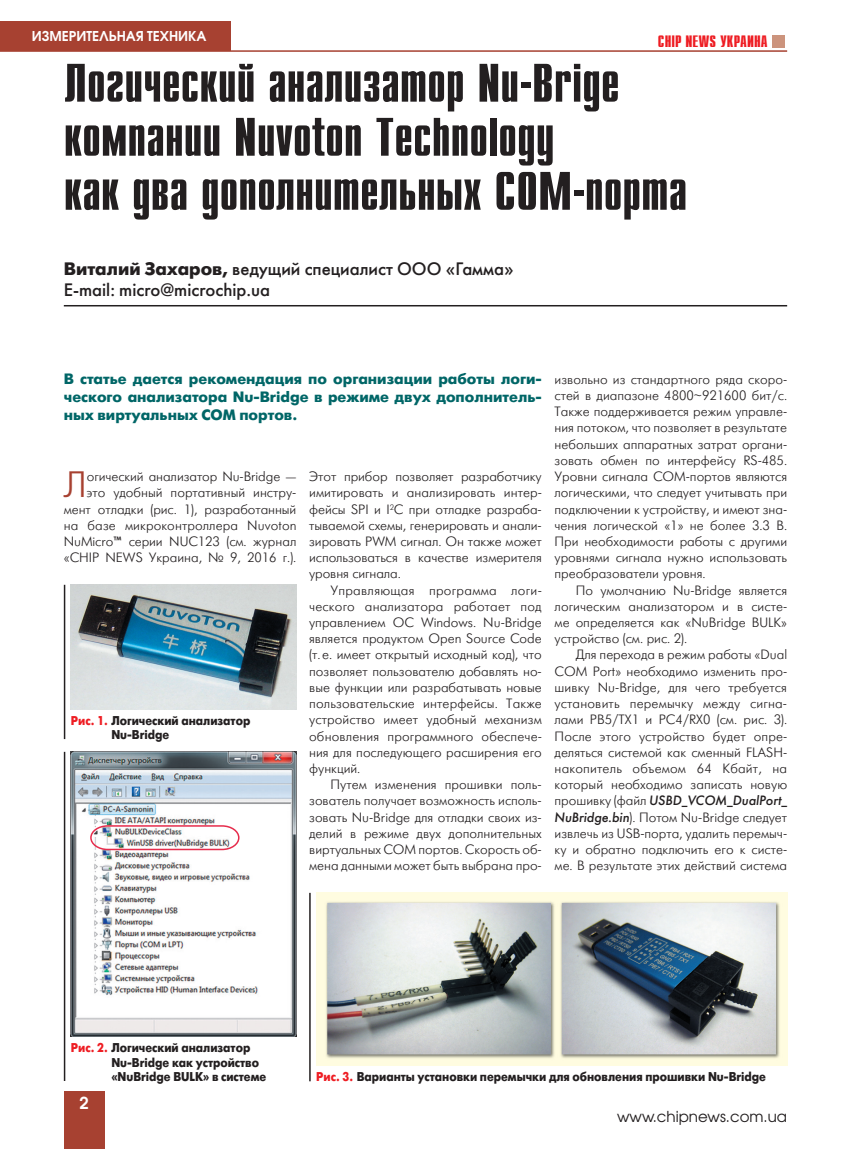
<style>
.page{position:relative;width:851px;height:1149px;background:#fff}
.page>*{position:absolute;margin:0;border:0;box-sizing:border-box;transform-origin:0 0}
.t1{font:700 54px/54px "Compact C";color:#231f20}
.t2{font:36.6px "Futuris Light C";color:#a74131}
.t3{font:18px/21px "Futuris C";color:#231f20}
.t4{font:700 16.5px "Compact C";color:#ee1d23}
.t5{font:600 16.5px "Avant Garde Gothic C";color:#fff}
.t6{font:700 15px/18px "Futuris C";color:#006667;text-align:justify}
.t7{font:15px "Avant Garde Gothic C";color:#231f20}
.t8{font:13.5px/16.2px "Futuris Light C";color:#231f20;text-align:justify}
.t9{font:italic 13.5px "Futuris C";color:#231f20}
.t10{font:600 13.5px "Avant Garde Gothic C";color:#fff}
.t11{font:700 12.75px/14.2px "Futuris C";color:#231f20;scale:.9 1}
.s1{font-weight:700}
.s2{color:#ee1d23}
.s3{font-family:"Futuris Light C";font-style:normal}
.s4{font-family:"Futuris C";font-style:italic}
</style>
<div class="page">
<div style="left:0;top:21px;width:231px;height:30px;background:#a74131"></div>
<div style="left:64px;top:1091px;width:40px;height:57px;background:#a74131"></div>
<div style="left:772px;top:35px;width:12px;height:12px;background:#cc947d"></div>
<hr style="left:0;top:50px;width:787px;height:2px;background:#a74131">
<hr style="left:64px;top:305px;width:723px;height:1px;background:#231f20">
<hr style="left:64px;top:584px;width:1px;height:154px;background:#231f20">
<img style="left:71px;top:584px;width:225px;height:125px">
<hr style="left:64px;top:751px;width:1px;height:329px;background:#231f20">
<img style="left:71px;top:751px;width:225px;height:285px">
<img style="left:89px;top:824px;width:151px;height:26px">
<hr style="left:309px;top:892px;width:1px;height:188px;background:#231f20">
<img style="left:316px;top:892px;width:471px;height:173px">
<p class="t10" style="left:32px;top:28px;width:176px">Измерительная техника</p>
<p class="t4" style="left:658px;top:33px;width:111px">CHIP NEWS УКРАИНА</p>
<h1 class="t1" style="left:64px;top:58px;width:625px">Логический анализатор Nu-Brige компании Nuvoton Technology<br>как два дополнительных COM-порта</h1>
<h3 class="t3" style="left:64px;top:259px;width:451px"><span class="s1">Виталий Захаров,</span> ведущий специалист ООО «Гамма»<br>E-mail: micro@microchip.ua</h3>
<p class="t6" style="left:64px;top:370px;width:479px">В статье дается рекомендация по организации работы логи&shy;ческого анализатора Nu-Bridge в режиме двух дополнитель&shy;ных виртуальных COM портов.</p>
<p class="t8" style="left:64px;top:468px;width:234px;text-align:right">огический анализатор Nu-Bridge —<br>это удобный портативный инстру&shy;мент отладки (рис. 1), разработанный на базе микроконтроллера Nuvoton NuMicro™ серии NUC123 (см. журнал «CHIP NEWS Украина, № 9, 2016 г.).</p>
<p class="t8" style="left:309px;top:468px;width:234px">Этот прибор позволяет разработчику имитировать и анализировать интер&shy;фейсы SPI и I<sup>2</sup>C при отладке разраба&shy;тываемой схемы, генерировать и анали&shy;зировать PWM сигнал. Он также может использоваться в качестве измерителя уровня сигнала.</p>
<p class="t8" style="left:309px;top:582px;width:234px;text-indent:21px">Управляющая программа логи&shy;ческого анализатора работает под управлением ОС Windows. Nu-Bridge является продуктом Open Source Code (т.е. имеет открытый исходный код), что позволяет пользователю добавлять но&shy;вые функции или разрабатывать новые пользовательские интерфейсы. Также устройство имеет удобный механизм обновления программного обеспече&shy;ния для последующего расширения его функций.</p>
<p class="t8" style="left:309px;top:776px;width:234px;text-indent:21px">Путем изменения прошивки поль&shy;зователь получает возможность исполь&shy;зовать Nu-Bridge для отладки своих из&shy;делий в режиме двух дополнительных виртуальных COM портов. Скорость об&shy;мена данными может быть выбрана про-</p>
<h2 class="t2" style="left:64px;top:466px;width:25px">Л</h2>
<p class="t11" style="left:111px;top:713px;width:156px;text-indent:-40px"><span class="s2">Рис. 1.</span> Логический анализатор<br>Nu-Bridge</p>
<p class="t8" style="left:554px;top:371px;width:234px">извольно из стандартного ряда скоро&shy;стей в диапазоне 4800~921600 бит/с.<br>Также поддерживается режим управле&shy;ния потоком, что позволяет в результате небольших аппаратных затрат органи&shy;зовать обмен по интерфейсу RS-485.<br>Уровни сигнала COM-портов являются логическими, что следует учитывать при подключении к устройству, и имеют зна&shy;чения логической «1» не более 3.3 В.<br>При необходимости работы с другими уровнями сигнала нужно использовать преобразователи уровня.</p>
<p class="t8" style="left:554px;top:582px;width:234px;text-indent:21px">По умолчанию Nu-Bridge является логическим анализатором и в систе&shy;ме определяется как «NuBridge BULK» устройство (см. рис. 2).</p>
<p class="t8" style="left:554px;top:647px;width:234px;text-indent:21px">Для перехода в режим работы «Dual COM Port» необходимо изменить про&shy;шивку Nu-Bridge, для чего требуется установить перемычку между сигна&shy;лами PB5/TX1 и PC4/RX0 (см. рис. 3).<br>После этого устройство будет опре&shy;деляться системой как сменный FLASH&shy;накопитель объемом 64 Кбайт, на который необходимо записать новую</p>
<p class="t9" style="left:554px;top:792px;width:234px"><span class="s3">прошивку (файл</span> USBD_VCOM_DualPort_</p>
<p class="t8" style="left:554px;top:809px;width:234px"><span class="s4">NuBridge.bin</span>). Потом Nu‑Bridge следует извлечь из USB-порта, удалить перемыч&shy;ку и обратно подключить его к систе&shy;ме. В результате этих действий система</p>
<p class="t11" style="left:111px;top:1040px;width:174px;text-indent:-40px"><span class="s2">Рис. 2.</span> Логический анализатор<br>Nu-Bridge как устройство «NuBridge BULK» в системе</p>
<p class="t5" style="left:79px;top:1092px;width:11px">2</p>
<p class="t11" style="left:316px;top:1069px;width:501px"><span class="s2">Рис. 3.</span> Варианты установки перемычки для обновления прошивки Nu-Bridge</p>
<p class="t7" style="left:617px;top:1106px;width:171px">www.chipnews.com.ua</p>
</div>
